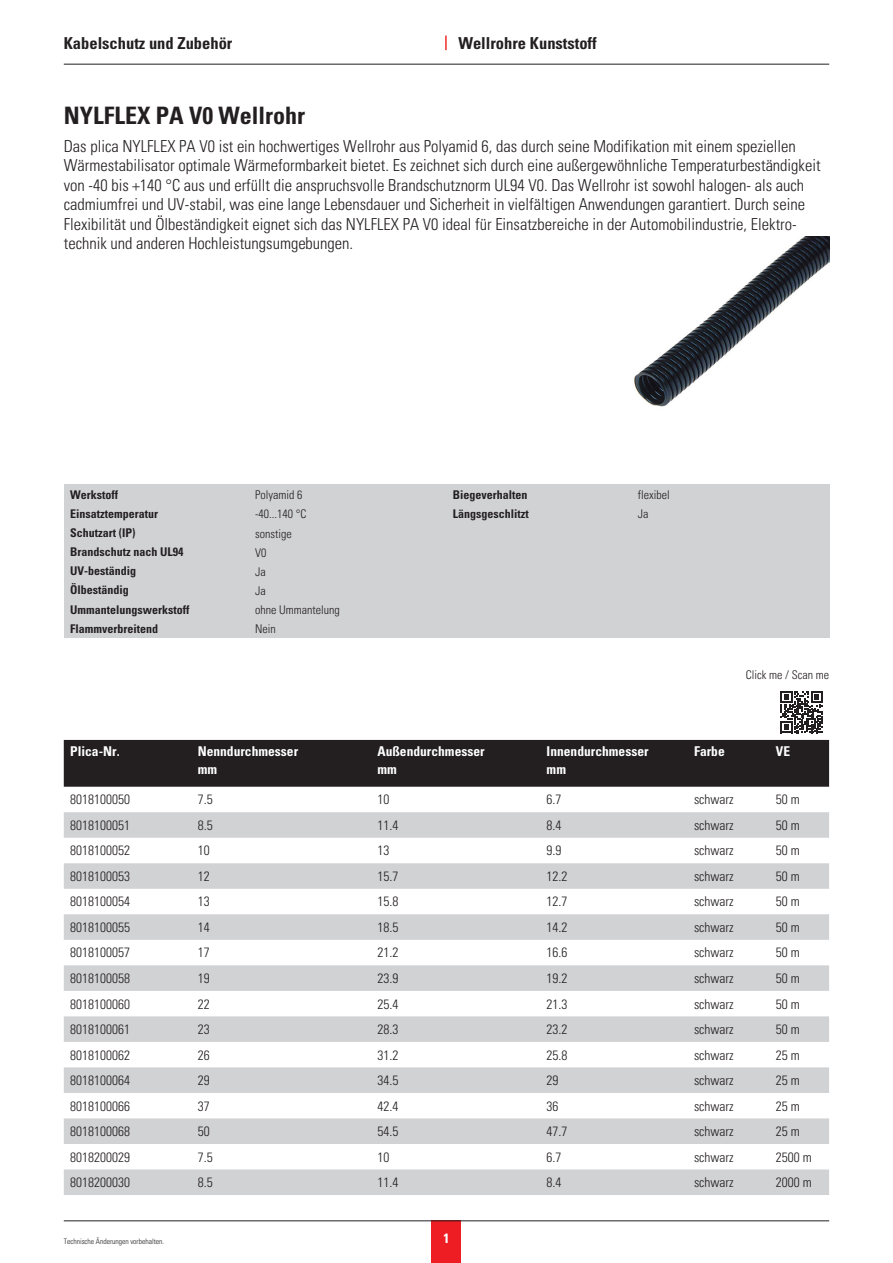
<style>
.page{position:relative;width:893px;height:1263px;background:#fff}
.page>*{position:absolute;margin:0;border:0;box-sizing:border-box;transform-origin:0 0}
.ProduktTitel{font:700 condensed 24px "Univers LT Pro";color:#231f20}
.Beschreibung{font:300 condensed 16.5px/19.5px "Univers LT Pro";color:#231f20}
.SeitenTitel{font:700 condensed 16.5px "Univers LT Pro";color:#231f20}
.Tabvalue{font:300 condensed 13.5px "Univers LT Pro";color:#231f20}
.TabÜberschrift{font:700 condensed 13.5px "Univers LT Pro";color:#fff}
.TechInfoTitel{font:700 condensed 12px "Univers LT Pro";color:#231f20}
.TechInfo{font:300 condensed 12px "Univers LT Pro";color:#231f20}
.Fußzeile{font:300 condensed 7.5px "Univers LT Pro";color:#231f20}
</style>
<div class="page">
<div style="left:432px;top:1221px;width:29px;height:42px;background:#ee1d23"></div>
<hr style="left:64px;top:1220px;width:765px;height:1px;background:#231f20">
<hr style="left:64px;top:64px;width:765px;height:1px;background:#231f20">
<svg style="left:445px;top:36px;width:2px;height:14px"></svg>
<div style="left:64px;top:485px;width:765px;height:153px;background:#d1d2d4"></div>
<div style="left:64px;top:740px;width:765px;height:47px;background:#231f20"></div>
<svg style="left:64px;top:812px;width:765px;height:383px;fill:#d1d2d4"></svg>
<img style="left:634px;top:237px;width:195px;height:170px">
<svg style="left:781px;top:691px;width:41px;height:42px"></svg>
<p class="SeitenTitel" style="left:64px;top:33px;width:170px">Kabelschutz und Zubehör</p>
<p class="SeitenTitel" style="left:458px;top:33px;width:140px">Wellrohre Kunststoff</p>
<p class="ProduktTitel" style="left:64px;top:101px;width:243px">NYLFLEX PA V0 Wellrohr</p>
<p class="Beschreibung" style="left:64px;top:135px;width:758px">Das plica NYLFLEX PA V0 ist ein hochwertiges Wellrohr aus Polyamid 6, das durch seine Modifikation mit einem speziellen Wärmestabilisator optimale Wärmeformbarkeit bietet. Es zeichnet sich durch eine außergewöhnliche Temperaturbeständigkeit von -40 bis +140 °C aus und erfüllt die anspruchsvolle Brandschutznorm UL94 V0. Das Wellrohr ist sowohl halogen- als auch cadmiumfrei und UV-stabil, was eine lange Lebensdauer und Sicherheit in vielfältigen Anwendungen garantiert. Durch seine Flexibilität und Ölbeständigkeit eignet sich das NYLFLEX PA V0 ideal für Einsatzbereiche in der Automobilindustrie, Elektro&shy;technik und anderen Hochleistungsumgebungen.</p>
<p class="TechInfoTitel" style="left:70px;top:487px;width:49px">Werkstoff</p>
<p class="TechInfo" style="left:255px;top:487px;width:49px">Polyamid 6</p>
<p class="TechInfoTitel" style="left:70px;top:506px;width:89px">Einsatztemperatur</p>
<p class="TechInfo" style="left:255px;top:506px;width:53px">-40...140 °C</p>
<p class="TechInfoTitel" style="left:70px;top:525px;width:67px">Schutzart (IP)</p>
<p class="TechInfo" style="left:255px;top:525px;width:38px">sonstige</p>
<p class="TechInfoTitel" style="left:70px;top:544px;width:115px">Brandschutz nach UL94</p>
<p class="TechInfo" style="left:255px;top:544px;width:13px">V0</p>
<p class="TechInfoTitel" style="left:70px;top:564px;width:68px">UV-beständig</p>
<p class="TechInfo" style="left:255px;top:563px;width:12px">Ja</p>
<p class="TechInfoTitel" style="left:70px;top:583px;width:60px">Ölbeständig</p>
<p class="TechInfo" style="left:255px;top:583px;width:12px">Ja</p>
<p class="TechInfoTitel" style="left:70px;top:602px;width:121px">Ummantelungswerkstoff</p>
<p class="TechInfo" style="left:255px;top:602px;width:86px">ohne Ummantelung</p>
<p class="TechInfoTitel" style="left:70px;top:621px;width:89px">Flammverbreitend</p>
<p class="TechInfo" style="left:255px;top:621px;width:22px">Nein</p>
<p class="TabÜberschrift" style="left:70px;top:743px;width:51px">Plica-Nr.</p>
<p class="TabÜberschrift" style="left:198px;top:743px;width:102px">Nenndurchmesser</p>
<p class="TabÜberschrift" style="left:198px;top:761px;width:21px">mm</p>
<p class="TechInfoTitel" style="left:453px;top:487px;width:76px">Biegeverhalten</p>
<p class="TechInfo" style="left:638px;top:487px;width:33px">flexibel</p>
<p class="TechInfoTitel" style="left:453px;top:506px;width:77px">Längsgeschlitzt</p>
<p class="TechInfo" style="left:638px;top:506px;width:12px">Ja</p>
<p class="TabÜberschrift" style="left:377px;top:743px;width:109px">Außendurchmesser</p>
<p class="TabÜberschrift" style="left:377px;top:761px;width:21px">mm</p>
<p class="TabÜberschrift" style="left:547px;top:743px;width:103px">Innendurchmesser</p>
<p class="TabÜberschrift" style="left:547px;top:761px;width:21px">mm</p>
<p class="TechInfo" style="left:746px;top:667px;width:85px">Click me / Scan me</p>
<p class="TabÜberschrift" style="left:694px;top:743px;width:32px">Farbe</p>
<p class="TabÜberschrift" style="left:776px;top:743px;width:16px">VE</p>
<p class="Tabvalue" style="left:70px;top:790px;width:61px">8018100050</p>
<p class="Tabvalue" style="left:198px;top:790px;width:16px">7.5</p>
<p class="Tabvalue" style="left:377px;top:790px;width:13px">10</p>
<p class="Tabvalue" style="left:547px;top:790px;width:16px">6.7</p>
<p class="Tabvalue" style="left:694px;top:790px;width:41px">schwarz</p>
<p class="Tabvalue" style="left:776px;top:790px;width:25px">50 m</p>
<p class="Tabvalue" style="left:70px;top:816px;width:61px">8018100051</p>
<p class="Tabvalue" style="left:198px;top:816px;width:16px">8.5</p>
<p class="Tabvalue" style="left:377px;top:816px;width:22px">11.4</p>
<p class="Tabvalue" style="left:547px;top:816px;width:16px">8.4</p>
<p class="Tabvalue" style="left:694px;top:816px;width:41px">schwarz</p>
<p class="Tabvalue" style="left:776px;top:816px;width:25px">50 m</p>
<p class="Tabvalue" style="left:70px;top:841px;width:61px">8018100052</p>
<p class="Tabvalue" style="left:198px;top:841px;width:13px">10</p>
<p class="Tabvalue" style="left:377px;top:841px;width:13px">13</p>
<p class="Tabvalue" style="left:547px;top:841px;width:16px">9.9</p>
<p class="Tabvalue" style="left:694px;top:841px;width:41px">schwarz</p>
<p class="Tabvalue" style="left:776px;top:841px;width:25px">50 m</p>
<p class="Tabvalue" style="left:70px;top:867px;width:61px">8018100053</p>
<p class="Tabvalue" style="left:198px;top:867px;width:13px">12</p>
<p class="Tabvalue" style="left:377px;top:867px;width:22px">15.7</p>
<p class="Tabvalue" style="left:547px;top:867px;width:22px">12.2</p>
<p class="Tabvalue" style="left:694px;top:867px;width:41px">schwarz</p>
<p class="Tabvalue" style="left:776px;top:867px;width:25px">50 m</p>
<p class="Tabvalue" style="left:70px;top:892px;width:61px">8018100054</p>
<p class="Tabvalue" style="left:198px;top:892px;width:13px">13</p>
<p class="Tabvalue" style="left:377px;top:892px;width:22px">15.8</p>
<p class="Tabvalue" style="left:547px;top:892px;width:22px">12.7</p>
<p class="Tabvalue" style="left:694px;top:892px;width:41px">schwarz</p>
<p class="Tabvalue" style="left:776px;top:892px;width:25px">50 m</p>
<p class="Tabvalue" style="left:70px;top:918px;width:61px">8018100055</p>
<p class="Tabvalue" style="left:198px;top:918px;width:13px">14</p>
<p class="Tabvalue" style="left:377px;top:918px;width:22px">18.5</p>
<p class="Tabvalue" style="left:547px;top:918px;width:22px">14.2</p>
<p class="Tabvalue" style="left:694px;top:918px;width:41px">schwarz</p>
<p class="Tabvalue" style="left:776px;top:918px;width:25px">50 m</p>
<p class="Tabvalue" style="left:70px;top:943px;width:61px">8018100057</p>
<p class="Tabvalue" style="left:198px;top:943px;width:13px">17</p>
<p class="Tabvalue" style="left:377px;top:943px;width:22px">21.2</p>
<p class="Tabvalue" style="left:547px;top:943px;width:22px">16.6</p>
<p class="Tabvalue" style="left:694px;top:943px;width:41px">schwarz</p>
<p class="Tabvalue" style="left:776px;top:943px;width:25px">50 m</p>
<p class="Tabvalue" style="left:70px;top:969px;width:61px">8018100058</p>
<p class="Tabvalue" style="left:198px;top:969px;width:13px">19</p>
<p class="Tabvalue" style="left:377px;top:969px;width:22px">23.9</p>
<p class="Tabvalue" style="left:547px;top:969px;width:22px">19.2</p>
<p class="Tabvalue" style="left:694px;top:969px;width:41px">schwarz</p>
<p class="Tabvalue" style="left:776px;top:969px;width:25px">50 m</p>
<p class="Tabvalue" style="left:70px;top:994px;width:61px">8018100060</p>
<p class="Tabvalue" style="left:198px;top:994px;width:13px">22</p>
<p class="Tabvalue" style="left:377px;top:994px;width:22px">25.4</p>
<p class="Tabvalue" style="left:547px;top:994px;width:22px">21.3</p>
<p class="Tabvalue" style="left:694px;top:994px;width:41px">schwarz</p>
<p class="Tabvalue" style="left:776px;top:994px;width:25px">50 m</p>
<p class="Tabvalue" style="left:70px;top:1020px;width:61px">8018100061</p>
<p class="Tabvalue" style="left:198px;top:1020px;width:13px">23</p>
<p class="Tabvalue" style="left:377px;top:1020px;width:22px">28.3</p>
<p class="Tabvalue" style="left:547px;top:1020px;width:22px">23.2</p>
<p class="Tabvalue" style="left:694px;top:1020px;width:41px">schwarz</p>
<p class="Tabvalue" style="left:776px;top:1020px;width:25px">50 m</p>
<p class="Tabvalue" style="left:70px;top:1045px;width:61px">8018100062</p>
<p class="Tabvalue" style="left:198px;top:1045px;width:13px">26</p>
<p class="Tabvalue" style="left:377px;top:1045px;width:22px">31.2</p>
<p class="Tabvalue" style="left:547px;top:1045px;width:22px">25.8</p>
<p class="Tabvalue" style="left:694px;top:1045px;width:41px">schwarz</p>
<p class="Tabvalue" style="left:776px;top:1045px;width:25px">25 m</p>
<p class="Tabvalue" style="left:70px;top:1071px;width:61px">8018100064</p>
<p class="Tabvalue" style="left:198px;top:1071px;width:13px">29</p>
<p class="Tabvalue" style="left:377px;top:1071px;width:22px">34.5</p>
<p class="Tabvalue" style="left:547px;top:1071px;width:13px">29</p>
<p class="Tabvalue" style="left:694px;top:1071px;width:41px">schwarz</p>
<p class="Tabvalue" style="left:776px;top:1071px;width:25px">25 m</p>
<p class="Tabvalue" style="left:70px;top:1097px;width:61px">8018100066</p>
<p class="Tabvalue" style="left:198px;top:1097px;width:13px">37</p>
<p class="Tabvalue" style="left:377px;top:1097px;width:22px">42.4</p>
<p class="Tabvalue" style="left:547px;top:1097px;width:13px">36</p>
<p class="Tabvalue" style="left:694px;top:1097px;width:41px">schwarz</p>
<p class="Tabvalue" style="left:776px;top:1097px;width:25px">25 m</p>
<p class="Tabvalue" style="left:70px;top:1122px;width:61px">8018100068</p>
<p class="Tabvalue" style="left:198px;top:1122px;width:13px">50</p>
<p class="Tabvalue" style="left:377px;top:1122px;width:22px">54.5</p>
<p class="Tabvalue" style="left:547px;top:1122px;width:22px">47.7</p>
<p class="Tabvalue" style="left:694px;top:1122px;width:41px">schwarz</p>
<p class="Tabvalue" style="left:776px;top:1122px;width:25px">25 m</p>
<p class="Tabvalue" style="left:70px;top:1148px;width:61px">8018200029</p>
<p class="Tabvalue" style="left:198px;top:1148px;width:16px">7.5</p>
<p class="Tabvalue" style="left:377px;top:1148px;width:13px">10</p>
<p class="Tabvalue" style="left:547px;top:1148px;width:16px">6.7</p>
<p class="Tabvalue" style="left:694px;top:1148px;width:41px">schwarz</p>
<p class="Tabvalue" style="left:776px;top:1148px;width:37px">2500 m</p>
<p class="Tabvalue" style="left:70px;top:1173px;width:61px">8018200030</p>
<p class="Tabvalue" style="left:198px;top:1173px;width:16px">8.5</p>
<p class="Tabvalue" style="left:377px;top:1173px;width:22px">11.4</p>
<p class="Tabvalue" style="left:547px;top:1173px;width:16px">8.4</p>
<p class="Tabvalue" style="left:694px;top:1173px;width:41px">schwarz</p>
<p class="Tabvalue" style="left:776px;top:1173px;width:37px">2000 m</p>
<p class="Fußzeile" style="left:64px;top:1236px;width:102px">Technische Änderungen vorbehalten.</p>
<p class="TabÜberschrift" style="left:443px;top:1230px;width:7px">1</p>
</div>
